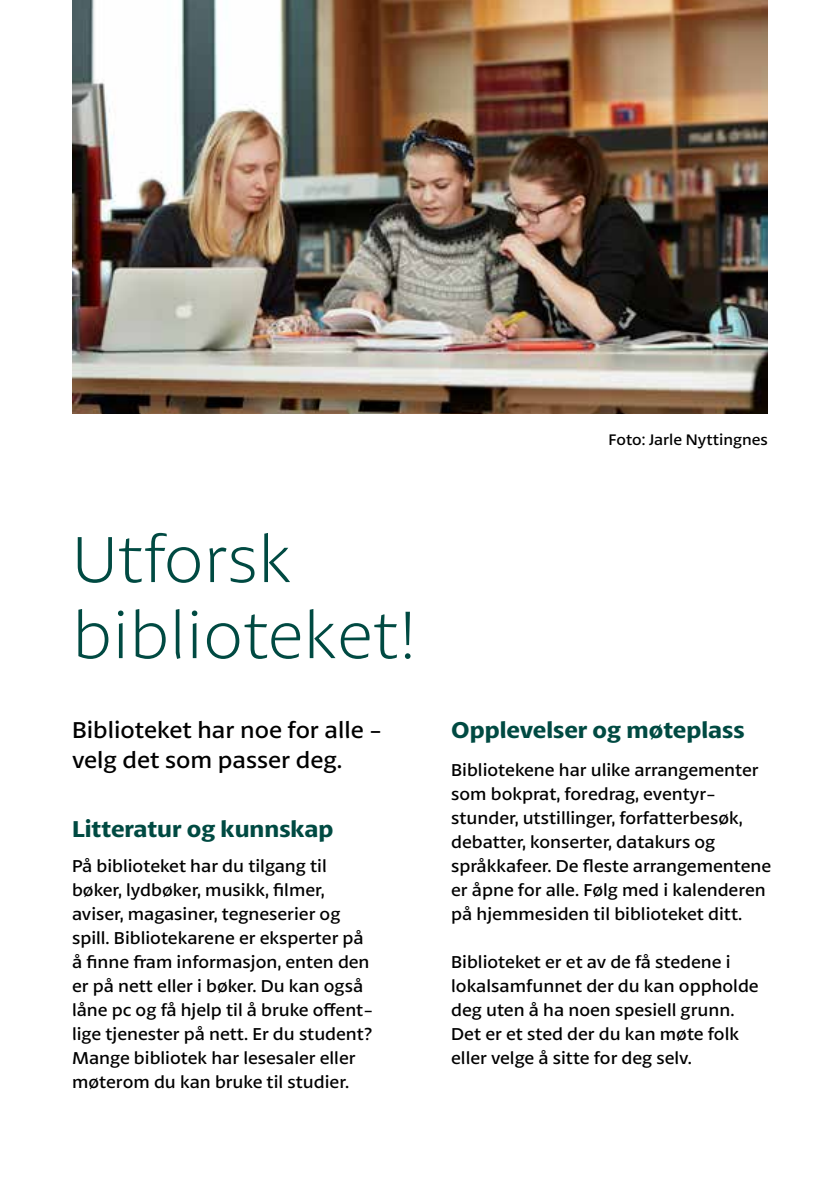
<style>
.page{position:relative;width:840px;height:1191px;background:#fff}
.page>*{position:absolute;margin:0;border:0;box-sizing:border-box;transform-origin:0 0}
.t1{font:300 68px/76px "Petala Pro";color:#004a42}
.t2{font:24px/30px "Petala Pro";color:#000}
.t3{font:600 24px "Petala Pro";color:#004a42}
.t4{font:18px/24px "Petala Pro";color:#000}
.t5{font:16px "Petala Pro";color:#000}
</style>
<div class="page">
<img style="left:72px;top:0;width:695px;height:414px">
<hr style="left:839px;top:0;width:1px;height:1191px;background:#004a42">
<h1 class="t1" style="left:72px;top:520px;width:346px">Utforsk biblioteket!</h1>
<h2 class="t2" style="left:72px;top:714px;width:311px">Biblioteket har noe for alle - velg det som passer deg.</h2>
<h2 class="t3" style="left:72px;top:813px;width:263px">Litteratur og kunnskap</h2>
<p class="t4" style="left:72px;top:853px;width:302px">På biblioteket har du tilgang til bøker, lydbøker, musikk, filmer, aviser, magasiner, tegneserier og spill. Bibliotekarene er eksperter på å finne fram informasjon, enten den er på nett eller i bøker. Du kan også låne pc og få hjelp til å bruke offent&shy;lige tjenester på nett. Er du student?<br>Mange bibliotek har lesesaler eller møterom du kan bruke til studier.</p>
<p class="t5" style="left:608px;top:429px;width:161px">Foto: Jarle Nyttingnes</p>
<h2 class="t3" style="left:451px;top:714px;width:295px">Opplevelser og møteplass</h2>
<p class="t4" style="left:451px;top:757px;width:321px">Bibliotekene har ulike arrangementer som bokprat, foredrag, eventyr&shy;stunder, utstillinger, forfatterbesøk, debatter, konserter, datakurs og språkkafeer. De fleste arrangementene er åpne for alle. Følg med i kalenderen på hjemmesiden til biblioteket ditt.</p>
<p class="t4" style="left:451px;top:949px;width:309px">Biblioteket er et av de få stedene i lokalsamfunnet der du kan oppholde deg uten å ha noen spesiell grunn.<br>Det er et sted der du kan møte folk eller velge å sitte for deg selv.</p>
</div>
